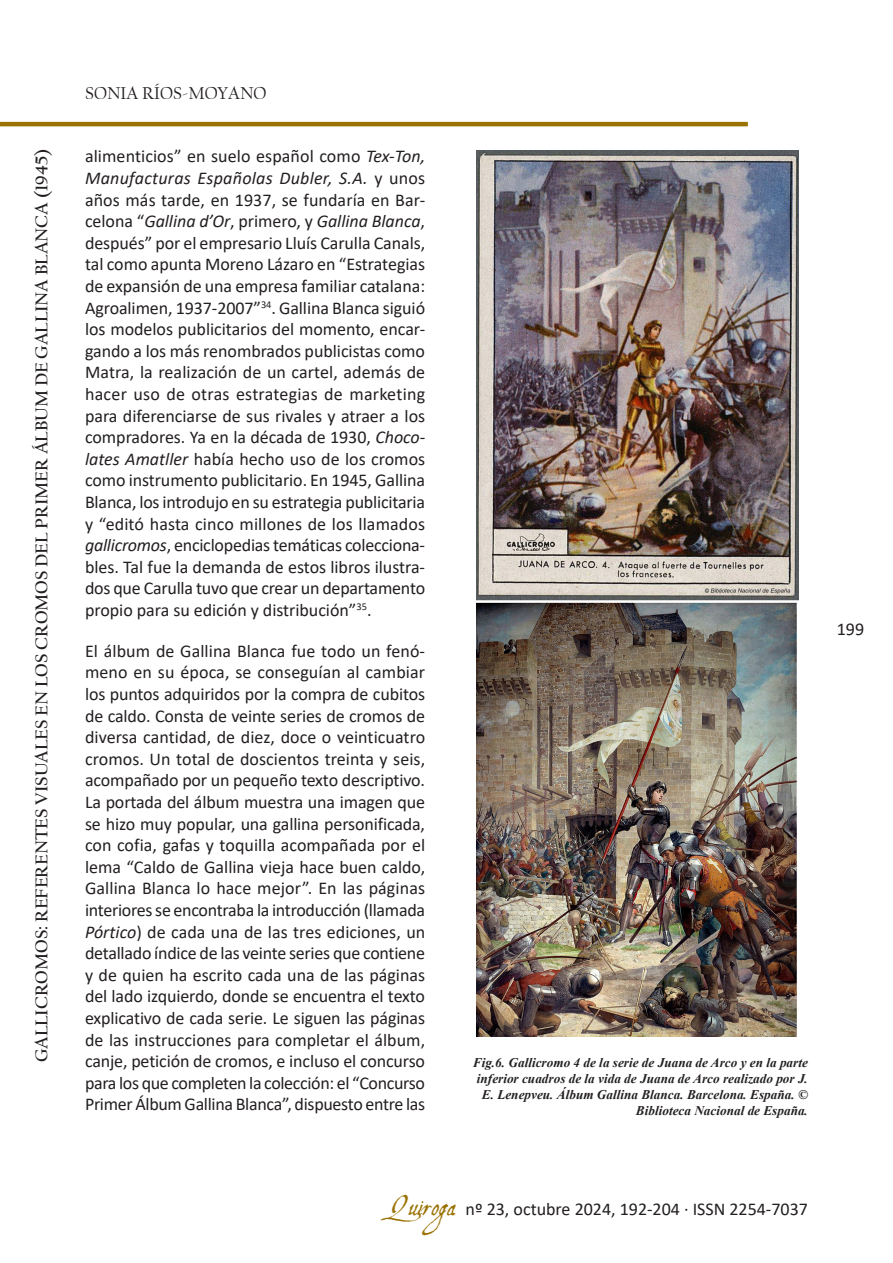
<style>
.page{position:relative;width:893px;height:1263px;background:#fff}
.page>*{position:absolute;margin:0;border:0;box-sizing:border-box;transform-origin:0 0}
.t1{font:18px/21.6px "Calibri";letter-spacing:-.01em;color:#231f20;text-align:justify}
.t2{font:700 18px "Californian FB";color:#231f20}
.t3{font:18px "Californian FB";color:#231f20}
.t4{font:italic 700 13.2px/15.9px "Times New Roman";color:#231f20;text-align:right}
.s1{font-style:italic}
.s2{font-family:"Aquiline";font-size:27px;color:#9b7305}
</style>
<div class="page">
<hr style="left:0;top:122px;width:748px;height:4px;background:#9b7305">
<img style="left:477px;top:151px;width:322px;height:886px">
<p class="t2" style="left:31px;top:1062px;width:915px;rotate:-90deg">Gallicromos: Referentes Visuales En Los Cromos Del Primer Álbum De Gallina Blanca (1945)</p>
<p class="t3" style="left:85px;top:83px;width:179px">SONIA RÍO S-MOYANO</p>
<p class="t1" style="left:85px;top:145px;width:342px">alimenticios” en suelo español como <span class="s1">Tex-Ton, Manufacturas Españolas Dubler, S.A.</span> y unos años más tarde, en 1937, se fundaría en Bar&shy;celona “<span class="s1">Gallina d’Or</span>, primero, y <span class="s1">Gallina Blanca</span>, después” por el empresario Lluís Carulla Canals, tal como apunta Moreno Lázaro en “Estrategias de expansión de una empresa familiar catalana:<br>Agroalimen, 1937-2007”<sup>34</sup>. Gallina Blanca siguió los modelos publicitarios del momento, encar&shy;gando a los más renombrados publicistas como Matra, la realización de un cartel, además de hacer uso de otras estrategias de marketing para diferenciarse de sus rivales y atraer a los compradores. Ya en la década de 1930, <span class="s1">Choco&shy;lates Amatller</span> había hecho uso de los cromos como instrumento publicitario. En 1945, Gallina Blanca, los introdujo en su estrategia publicitaria y “editó hasta cinco millones de los llamados <span class="s1">gallicromos</span>, enciclopedias temáticas colecciona&shy;bles. Tal fue la demanda de estos libros ilustra&shy;dos que Carulla tuvo que crear un departamento propio para su edición y distribución”<sup>35</sup>.</p>
<p class="t1" style="left:85px;top:639px;width:342px">El álbum de Gallina Blanca fue todo un fenó&shy;meno en su época, se conseguían al cambiar los puntos adquiridos por la compra de cubitos de caldo. Consta de veinte series de cromos de diversa cantidad, de diez, doce o veinticuatro cromos. Un total de doscientos treinta y seis, acompañado por un pequeño texto descriptivo.<br>La portada del álbum muestra una imagen que se hizo muy popular, una gallina personificada, con cofia, gafas y toquilla acompañada por el lema “Caldo de Gallina vieja hace buen caldo, Gallina Blanca lo hace mejor”. En las páginas interiores se encontraba la introducción (llamada <span class="s1">Pórtico</span>) de cada una de las tres ediciones, un detallado índice de las veinte series que contiene y de quien ha escrito cada una de las páginas del lado izquierdo, donde se encuentra el texto explicativo de cada serie. Le siguen las páginas de las instrucciones para completar el álbum, canje, petición de cromos, e incluso el concurso para los que completen la colección: el “Concurso Primer Álbum Gallina Blanca”, dispuesto entre las</p>
<p class="t1" style="left:837px;top:617px;width:29px">199</p>
<p class="t4" style="left:473px;top:1054px;width:337px">Fig.6. Gallicromo 4 de la serie de Juana de Arco y en la parte inferior cuadros de la vida de Juana de Arco realizado por J.<br>E. Lenepveu. Álbum Gallina Blanca. Barcelona. España. © Biblioteca Nacional de España.</p>
<p class="t1" style="left:389px;top:1198px;width:420px"><span class="s2">Quiroga</span> nº 23, octubre 2024, 192-204 · ISSN 2254-7037</p>
</div>
